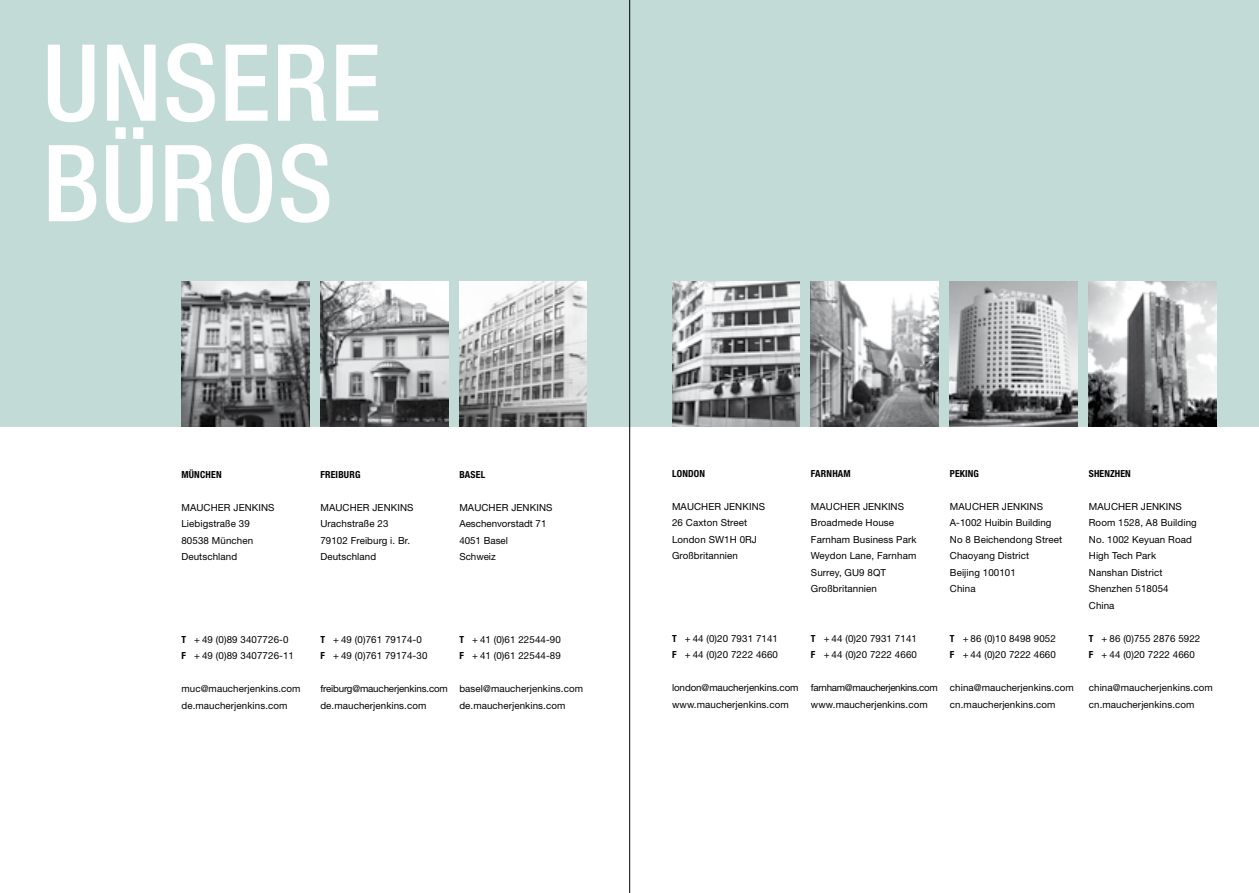
<style>
.page{position:relative;width:1259px;height:893px;background:#fff}
.page>*{position:absolute;margin:0;border:0;box-sizing:border-box;transform-origin:0 0}
.t1{font:500 condensed 106.5px/100.5px "Helvetica Neue LT";letter-spacing:.01em;color:#fff}
.t2{font:9.75px/16.5px "Helvetica Neue LT";letter-spacing:.01em;color:#000}
.t3{font:9.75px/16.5px "Helvetica Neue LT";letter-spacing:-.015em;color:#000}
.t4{font:9.75px/16.5px "Helvetica Neue LT";letter-spacing:-.03em;color:#000}
.t5{font:700 condensed 9.75px "Helvetica Neue LT";letter-spacing:.02em;color:#000}
.s1{font-weight:700;font-stretch:condensed}
</style>
<div class="page">
<div style="left:0;top:0;width:1259px;height:426px;background:#c2dbd7"></div>
<img style="left:811px;top:281px;width:127px;height:145px">
<img style="left:950px;top:281px;width:127px;height:145px">
<img style="left:672px;top:281px;width:127px;height:145px">
<img style="left:459px;top:281px;width:128px;height:145px">
<img style="left:181px;top:281px;width:128px;height:145px">
<img style="left:320px;top:281px;width:128px;height:145px">
<img style="left:1089px;top:281px;width:127px;height:145px">
<hr style="left:629px;top:0;width:1px;height:893px;background:#000">
<h1 class="t1" style="left:43px;top:31px;width:340px">UNSERE<br>BÜROS</h1>
<p class="t5" style="left:181px;top:468px;width:42px">MÜNCHEN</p>
<p class="t2" style="left:181px;top:499px;width:95px">MAUCHER JENKINS<br>Liebigstraße 39<br>80538 München<br>Deutschland</p>
<p class="t5" style="left:320px;top:468px;width:42px">FREIBURG</p>
<p class="t2" style="left:320px;top:499px;width:95px">MAUCHER JENKINS<br>Urachstraße 23<br>79102 Freiburg i. Br.<br>Deutschland</p>
<p class="t5" style="left:459px;top:468px;width:27px">BASEL</p>
<p class="t2" style="left:459px;top:499px;width:95px">MAUCHER JENKINS<br>Aeschenvorstadt 71<br>4051 Basel<br>Schweiz</p>
<p class="t2" style="left:181px;top:631px;width:114px"><span class="s1">T</span> + 49 (0)89 3407726-0<br><span class="s1">F</span> + 49 (0)89 3407726-11</p>
<p class="t2" style="left:181px;top:680px;width:121px">muc@maucherjenkins.com de.maucherjenkins.com</p>
<p class="t2" style="left:320px;top:631px;width:109px"><span class="s1">T</span> + 49 (0)761 79174-0<br><span class="s1">F</span> + 49 (0)761 79174-30</p>
<p class="t3" style="left:320px;top:680px;width:129px">freiburg@maucherjenkins.com de.maucherjenkins.com</p>
<p class="t2" style="left:459px;top:631px;width:103px"><span class="s1">T</span> + 41 (0)61 22544-90<br><span class="s1">F</span> + 41 (0)61 22544-89</p>
<p class="t2" style="left:459px;top:680px;width:125px">basel@maucherjenkins.com de.maucherjenkins.com</p>
<p class="t5" style="left:672px;top:468px;width:35px">LONDON</p>
<p class="t2" style="left:672px;top:498px;width:95px">MAUCHER JENKINS<br>26 Caxton Street<br>London SW1H 0RJ<br>Großbritannien</p>
<p class="t5" style="left:811px;top:468px;width:41px">FARNHAM</p>
<p class="t2" style="left:811px;top:498px;width:107px">MAUCHER JENKINS<br>Broadmede House<br>Farnham Business Park<br>Weydon Lane, Farnham<br>Surrey, GU9 8QT<br>Großbritannien</p>
<p class="t5" style="left:950px;top:468px;width:31px">PEKING</p>
<p class="t2" style="left:950px;top:498px;width:114px">MAUCHER JENKINS<br>A-1002 Huibin Building<br>No 8 Beichendong Street<br>Chaoyang District<br>Beijing 100101<br>China</p>
<p class="t2" style="left:672px;top:630px;width:107px"><span class="s1">T</span> + 44 (0)20 7931 7141<br><span class="s1">F</span> + 44 (0)20 7222 4660</p>
<p class="t2" style="left:672px;top:680px;width:128px">london@maucherjenkins.com www.maucherjenkins.com</p>
<p class="t2" style="left:811px;top:630px;width:107px"><span class="s1">T</span> + 44 (0)20 7931 7141<br><span class="s1">F</span> + 44 (0)20 7222 4660</p>
<p class="t4" style="left:811px;top:680px;width:128px">farnham@maucherjenkins.com www.maucherjenkins.com</p>
<p class="t2" style="left:950px;top:630px;width:107px"><span class="s1">T</span> + 86 (0)10 8498 9052<br><span class="s1">F</span> + 44 (0)20 7222 4660</p>
<p class="t2" style="left:950px;top:680px;width:125px">china@maucherjenkins.com cn.maucherjenkins.com</p>
<p class="t5" style="left:1089px;top:468px;width:43px">SHENZHEN</p>
<p class="t2" style="left:1089px;top:498px;width:109px">MAUCHER JENKINS<br>Room 1528, A8 Building<br>No. 1002 Keyuan Road<br>High Tech Park<br>Nanshan District<br>Shenzhen 518054<br>China</p>
<p class="t2" style="left:1089px;top:630px;width:113px"><span class="s1">T</span> + 86 (0)755 2876 5922<br><span class="s1">F</span> + 44 (0)20 7222 4660</p>
<p class="t2" style="left:1089px;top:680px;width:125px">china@maucherjenkins.com cn.maucherjenkins.com</p>
</div>
